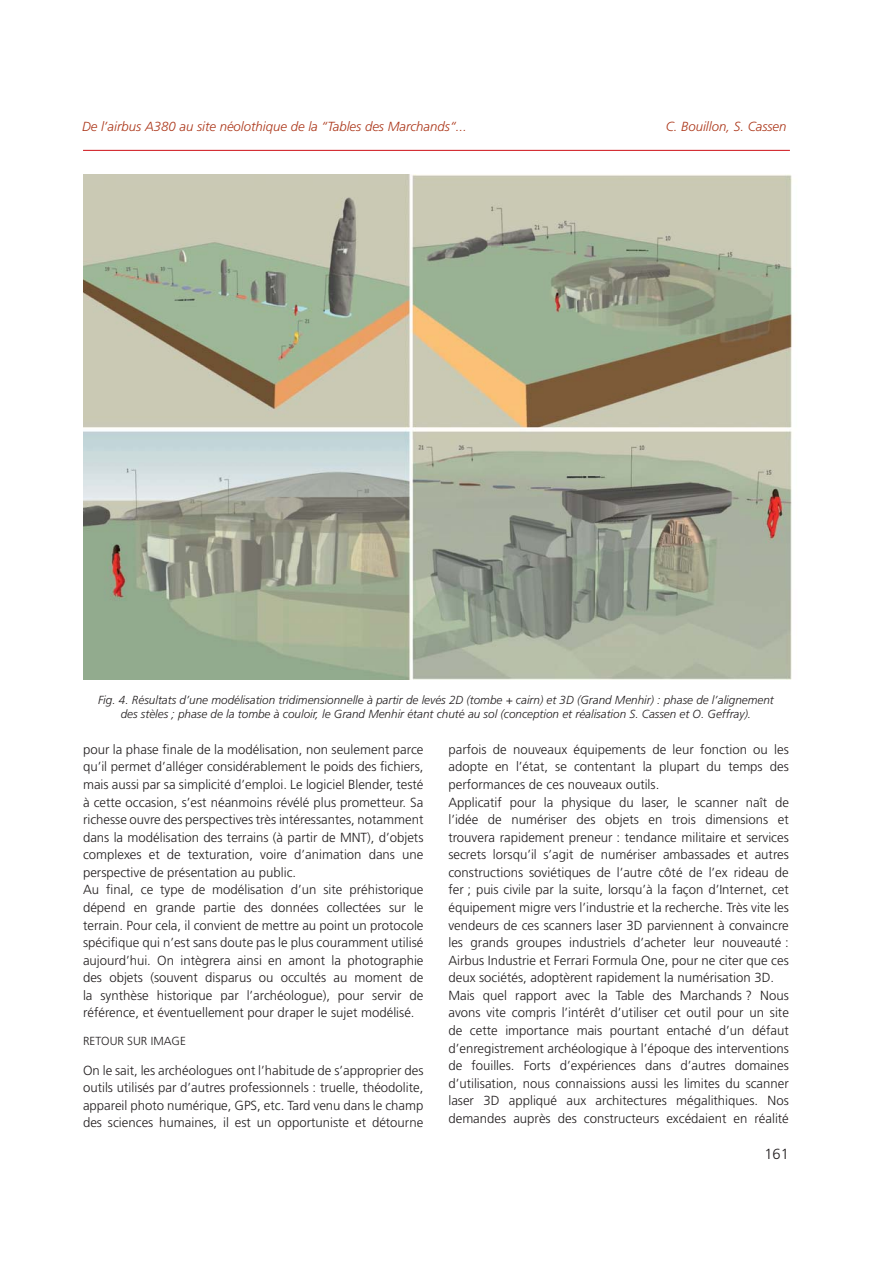
<style>
.page{position:relative;width:893px;height:1263px;background:#fff}
.page>*{position:absolute;margin:0;border:0;box-sizing:border-box;transform-origin:0 0}
.t1{font:300 14.7px "Frutiger";color:#231f20}
.t2{font:300 13.2px/17.5px "Frutiger";color:#231f20}
.t3{font:italic 300 13.2px "Frutiger";color:#ac381b}
.t4{font:italic 300 11.7px/14.1px "Frutiger";color:#231f20;text-align:center}
.t5{font:300 11.7px "Frutiger";color:#231f20}
</style>
<div class="page">
<hr style="left:83px;top:150px;width:707px;height:1px;background:#d2232a">
<img style="left:83px;top:175px;width:710px;height:505px">
<p class="t3" style="left:82px;top:121px;width:386px">De l’airbus A380 au site néolothique de la “Tables des Marchands“...</p>
<p class="t3" style="left:666px;top:121px;width:122px">C. Bouillon, S. Cassen</p>
<p class="t4" style="left:98px;top:694px;width:677px">Fig. 4. Résultats d’une modélisation tridimensionnelle à partir de levés 2D (tombe + cairn) et 3D (Grand Menhir) : phase de l’alignement des stèles ; phase de la tombe à couloir, le Grand Menhir étant chuté au sol (conception et réalisation S. Cassen et O. Geffray).</p>
<p class="t2" style="left:83px;top:741px;width:342px">pour la phase finale de la modélisation, non seulement parce qu’il permet d’alléger considérablement le poids des fichiers, mais aussi par sa simplicité d’emploi. Le logiciel Blender, testé à cette occasion, s’est néanmoins révélé plus prometteur. Sa richesse ouvre des perspectives très intéressantes, notamment dans la modélisation des terrains (à partir de MNT), d’objets complexes et de texturation, voire d’animation dans une perspective de présentation au public.<br>Au final, ce type de modélisation d’un site préhistorique dépend en grande partie des données collectées sur le terrain. Pour cela, il convient de mettre au point un protocole spécifique qui n’est sans doute pas le plus couramment utilisé aujourd’hui. On intègrera ainsi en amont la photographie des objets (souvent disparus ou occultés au moment de la synthèse historique par l’archéologue), pour servir de référence, et éventuellement pour draper le sujet modélisé.</p>
<p class="t5" style="left:83px;top:1036px;width:104px">RETOUR SUR IMAGE</p>
<p class="t2" style="left:83px;top:1062px;width:342px;text-align:justify">On le sait, les archéologues ont l’habitude de s’approprier des outils utilisés par d’autres professionnels : truelle, théodolite, appareil photo numérique, GPS, etc. Tard venu dans le champ des sciences humaines, il est un opportuniste et détourne</p>
<p class="t2" style="left:448px;top:741px;width:342px">parfois de nouveaux équipements de leur fonction ou les adopte en l’état, se contentant la plupart du temps des performances de ces nouveaux outils.<br>Applicatif pour la physique du laser, le scanner naît de l’idée de numériser des objets en trois dimensions et trouvera rapidement preneur : tendance militaire et services secrets lorsqu’il s’agit de numériser ambassades et autres constructions soviétiques de l’autre côté de l’ex rideau de fer ; puis civile par la suite, lorsqu’à la façon d’Internet, cet équipement migre vers l’industrie et la recherche. Très vite les vendeurs de ces scanners laser 3D parviennent à convaincre les grands groupes industriels d’acheter leur nouveauté :<br>Airbus Industrie et Ferrari Formula One, pour ne citer que ces deux sociétés, adoptèrent rapidement la numérisation 3D.<br>Mais quel rapport avec la Table des Marchands ? Nous avons vite compris l’intérêt d’utiliser cet outil pour un site de cette importance mais pourtant entaché d’un défaut d’enregistrement archéologique à l’époque des interventions de fouilles. Forts d’expériences dans d’autres domaines d’utilisation, nous connaissions aussi les limites du scanner laser 3D appliqué aux architectures mégalithiques. Nos demandes auprès des constructeurs excédaient en réalité</p>
<p class="t1" style="left:764px;top:1148px;width:26px">161</p>
</div>
